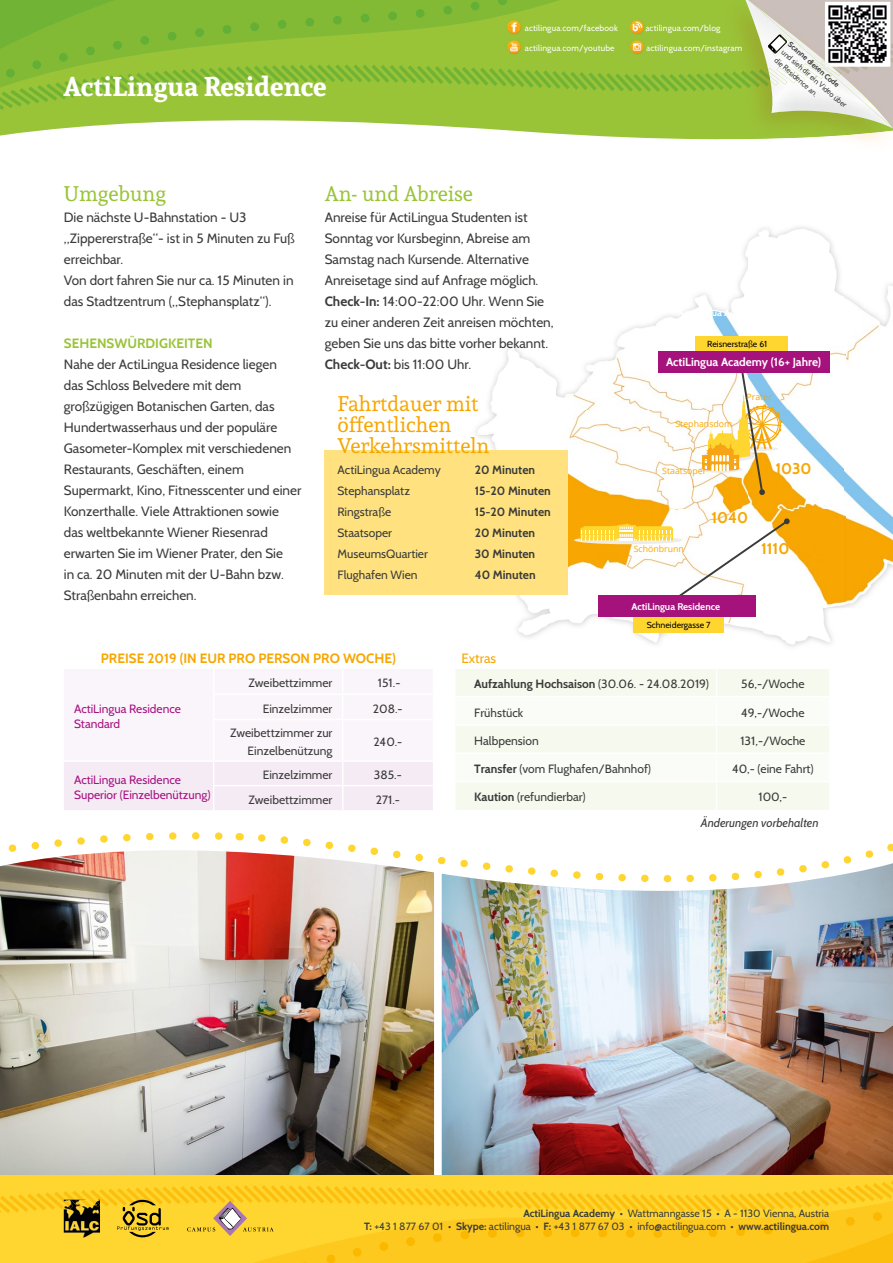
<style>
.page{position:relative;width:893px;height:1263px;background:#fff}
.page>*{position:absolute;margin:0;border:0;box-sizing:border-box;transform-origin:0 0}
.t1{font:700 27px "Andada";color:#fff}
.t2{font:21px/21px "Andada";color:#f7a600}
.t3{font:21px "Andada";color:#99c438}
.t4{font:700 15.6px "Cabin";color:#f7a600}
.t5{font:13.5px/21px "Cabin";color:#3b3b3a}
.t6{font:700 13.5px "Cabin";color:#f7a600}
.t7{font:700 13.5px "Cabin";color:#99c438}
.t8{font:13.5px "Cabin";color:#f7a600}
.t9{font:12px/18px "Cabin";color:#3b3b3a;text-align:right}
.t10{font:700 12px "Cabin";color:#3b3b3a}
.t11{font:12px/15px "Cabin";color:#a61380}
.t12{font:italic 12px "Cabin";color:#3b3b3a}
.t13{font:700 11.7px "Cabin";color:#fff}
.t14{font:10.5px/13.5px "Cabin";color:#3b3b3a;text-align:right}
.t15{font:700 9.75px "Cabin";color:#fff}
.t16{font:8.7px "Open Sans";color:#f7a600}
.t17{font:8.7px "Cabin";color:#000}
.t18{font:8.55px "Cabin";letter-spacing:.02em;color:#fff}
.t19{font:7.5px/10.5px "Cabin";color:#3b3b3a}
.t20{font:700 7.5px "Cabin";color:#3b3b3a}
.s1{font-weight:700}
.s2{font-weight:400}
</style>
<div class="page">
<svg style="left:0;top:110px;width:718px;height:30px;fill:#99c438"></svg>
<div style="left:718px;top:0;width:175px;height:131px;background:#9ac338"></div>
<img style="left:718px;top:131px;width:171px;height:11px">
<img style="left:720px;top:69px;width:25px;height:21px">
<svg style="left:0;top:0;width:720px;height:110px;background:#8ebf37"></svg>
<img style="left:718px;top:44px;width:24px;height:9px">
<img style="left:745px;top:0;width:148px;height:129px">
<img style="left:749px;top:1px;width:143px;height:126px">
<img style="left:821px;top:60px;width:19px;height:16px">
<svg style="left:825px;top:61px;width:7px;height:5px"></svg>
<svg style="left:768px;top:34px;width:22px;height:22px"></svg>
<img style="left:476px;top:227px;width:417px;height:420px">
<svg style="left:574px;top:536px;width:108px;height:8px"></svg>
<svg style="left:580px;top:518px;width:210px;height:84px"></svg>
<div style="left:598px;top:596px;width:157px;height:21px;background:#a6127c"></div>
<div style="left:633px;top:617px;width:91px;height:15px;background:#ffd630"></div>
<div style="left:696px;top:336px;width:92px;height:16px;background:#ffd630"></div>
<div style="left:658px;top:351px;width:172px;height:22px;background:#a6127c"></div>
<div style="left:698px;top:465px;width:44px;height:8px;background:#ececed;border-radius:50%"></div>
<svg style="left:702px;top:373px;width:80px;height:122px"></svg>
<div style="left:325px;top:450px;width:243px;height:145px;background:#ffe27f"></div>
<div style="left:64px;top:762px;width:369px;height:48px;background:#f5ebf5"></div>
<svg style="left:455px;top:669px;width:374px;height:141px"></svg>
<svg style="left:32px;top:832px;width:208px;height:11px"></svg>
<img style="left:0;top:843px;width:434px;height:333px">
<img style="left:434px;top:844px;width:459px;height:332px">
<hr style="left:0;top:1176px;width:893px;height:4px;background:#ffd630">
<svg style="left:0;top:1180px;width:893px;height:83px;background:#fbcc26"></svg>
<img style="left:64px;top:1209px;width:36px;height:28px">
<img style="left:64px;top:1200px;width:36px;height:9px">
<img style="left:505px;top:18px;width:19px;height:38px">
<img style="left:506px;top:25px;width:18px;height:8px">
<img style="left:627px;top:18px;width:19px;height:38px">
<img style="left:627px;top:44px;width:19px;height:9px">
<img style="left:506px;top:44px;width:18px;height:9px">
<img style="left:627px;top:25px;width:19px;height:8px">
<h1 class="t1" style="left:64px;top:68px;width:264px">ActiLingua Residence</h1>
<p class="t18" style="left:525px;top:23px;width:95px">actilingua.com/facebook</p>
<p class="t18" style="left:645px;top:23px;width:77px">actilingua.com/blog</p>
<p class="t18" style="left:525px;top:42px;width:91px">actilingua.com/youtube</p>
<p class="t18" style="left:646px;top:42px;width:97px">actilingua.com/instagram</p>
<p class="t20" style="left:792px;top:40px;width:66px;rotate:41deg">Scanne diesen Code</p>
<p class="t19" style="left:786px;top:47px;width:85px;rotate:41deg">und sieh dir ein Video über die Residence an.</p>
<h2 class="t3" style="left:64px;top:180px;width:104px">Umgebung</h2>
<p class="t5" style="left:64px;top:207px;width:232px">Die nächste U-Bahnstation - U3 „Zippererstraße“- ist in 5 Minuten zu Fuß erreichbar.<br>Von dort fahren Sie nur ca. 15 Minuten in das Stadtzentrum („Stephansplatz“).</p>
<p class="t7" style="left:64px;top:335px;width:150px">SEHENSWÜRDIGKEITEN</p>
<p class="t5" style="left:64px;top:354px;width:239px">Nahe der ActiLingua Residence liegen<br>das Schloss Belvedere mit dem großzügigen Botanischen Garten, das Hundertwasserhaus und der populäre Gasometer-Komplex mit verschiedenen Restaurants, Geschäften, einem Supermarkt, Kino, Fitnesscenter und einer Konzerthalle. Viele Attraktionen sowie das weltbekannte Wiener Riesenrad erwarten Sie im Wiener Prater, den Sie<br>in ca. 20 Minuten mit der U-Bahn bzw.<br>Straßenbahn erreichen.</p>
<h2 class="t3" style="left:325px;top:180px;width:150px">An- und Abreise</h2>
<p class="t5" style="left:325px;top:207px;width:230px">Anreise für ActiLingua Studenten ist Sonntag vor Kursbeginn, Abreise am Samstag nach Kursende. Alternative Anreisetage sind auf Anfrage möglich.<br><span class="s1">Check-In:</span> 14:00-22:00 Uhr. Wenn Sie zu einer anderen Zeit anreisen möchten, geben Sie uns das bitte vorher bekannt.<br><span class="s1">Check-Out:</span> bis 11:00 Uhr.</p>
<h2 class="t2" style="left:337px;top:393px;width:153px">Fahrtdauer mit öffentlichen<br>Verkehrsmitteln</h2>
<p class="t9" style="left:337px;top:461px;width:105px">ActiLingua Academy</p>
<p class="t10" style="left:475px;top:463px;width:62px">20 Minuten</p>
<p class="t9" style="left:337px;top:482px;width:74px">Stephansplatz</p>
<p class="t10" style="left:475px;top:484px;width:78px">15-20 Minuten</p>
<p class="t9" style="left:337px;top:503px;width:55px">Ringstraße</p>
<p class="t10" style="left:475px;top:505px;width:78px">15-20 Minuten</p>
<p class="t9" style="left:337px;top:524px;width:56px">Staatsoper</p>
<p class="t10" style="left:475px;top:526px;width:62px">20 Minuten</p>
<p class="t9" style="left:337px;top:545px;width:92px">MuseumsQuartier</p>
<p class="t10" style="left:475px;top:547px;width:62px">30 Minuten</p>
<p class="t9" style="left:337px;top:566px;width:82px">Flughafen Wien</p>
<p class="t10" style="left:475px;top:568px;width:63px">40 Minuten</p>
<p class="t17" style="left:707px;top:339px;width:62px">Reisnerstraße 61</p>
<p class="t13" style="left:666px;top:354px;width:156px">ActiLingua Academy (16+ Jahre)</p>
<p class="t16" style="left:675px;top:417px;width:58px">Stephansdom</p>
<p class="t16" style="left:662px;top:465px;width:46px">Staatsoper</p>
<p class="t16" style="left:747px;top:391px;width:27px">Prater</p>
<p class="t4" style="left:775px;top:459px;width:38px">1030</p>
<p class="t16" style="left:634px;top:543px;width:52px">Schönbrunn</p>
<p class="t4" style="left:711px;top:508px;width:38px">1040</p>
<p class="t4" style="left:761px;top:539px;width:30px">1110</p>
<p class="t15" style="left:632px;top:600px;width:90px">ActiLingua Residence</p>
<p class="t17" style="left:647px;top:619px;width:65px">Schneidergasse 7</p>
<p class="t6" style="left:101px;top:650px;width:296px">PREISE 2019 (IN EUR PRO PERSON PRO WOCHE)</p>
<p class="t11" style="left:74px;top:701px;width:108px">ActiLingua Residence<br>Standard</p>
<p class="t9" style="left:249px;top:674px;width:85px">Zweibettzimmer</p>
<p class="t9" style="left:378px;top:674px;width:24px">151.-</p>
<p class="t9" style="left:263px;top:699px;width:71px">Einzelzimmer</p>
<p class="t9" style="left:373px;top:699px;width:31px">208.-</p>
<p class="t9" style="left:230px;top:724px;width:104px">Zweibettzimmer zur<br>Einzelbenützung</p>
<p class="t9" style="left:373px;top:733px;width:30px">240.-</p>
<p class="t11" style="left:74px;top:772px;width:138px">ActiLingua Residence<br>Superior (Einzelbenützung)</p>
<p class="t9" style="left:263px;top:766px;width:71px">Einzelzimmer</p>
<p class="t9" style="left:374px;top:766px;width:29px">385.-</p>
<p class="t9" style="left:249px;top:790px;width:85px">Zweibettzimmer</p>
<p class="t9" style="left:376px;top:790px;width:26px">271.-</p>
<p class="t8" style="left:461px;top:650px;width:36px">Extras</p>
<p class="t10" style="left:474px;top:677px;width:236px">Aufzahlung Hochsaison <span class="s2">(30.06. - 24.08.2019)</span></p>
<p class="t9" style="left:741px;top:675px;width:65px">56,-/Woche</p>
<p class="t9" style="left:474px;top:703px;width:51px">Frühstück</p>
<p class="t9" style="left:741px;top:703px;width:65px">49,-/Woche</p>
<p class="t9" style="left:474px;top:731px;width:66px">Halbpension</p>
<p class="t9" style="left:740px;top:731px;width:67px">131,-/Woche</p>
<p class="t9" style="left:474px;top:760px;width:178px"><span class="s1">Transfer</span> (vom Flughafen/Bahnhof)</p>
<p class="t9" style="left:732px;top:760px;width:83px">40,- (eine Fahrt)</p>
<p class="t9" style="left:474px;top:788px;width:113px"><span class="s1">Kaution</span> (refundierbar)</p>
<p class="t9" style="left:758px;top:788px;width:30px">100,-</p>
<p class="t12" style="left:701px;top:816px;width:119px">Änderungen vorbehalten</p>
<p class="t14" style="left:364px;top:1206px;width:467px"><span class="s1">ActiLingua Academy</span> • Wattmanngasse 15 • A - 1130 Vienna, Austria<br><span class="s1">T:</span> +43 1 877 67 01 • <span class="s1">Skype:</span> actilingua • <span class="s1">F:</span> +43 1 877 67 03 • info@actilingua.com • <span class="s1">www.actilingua.com</span></p>
</div>
